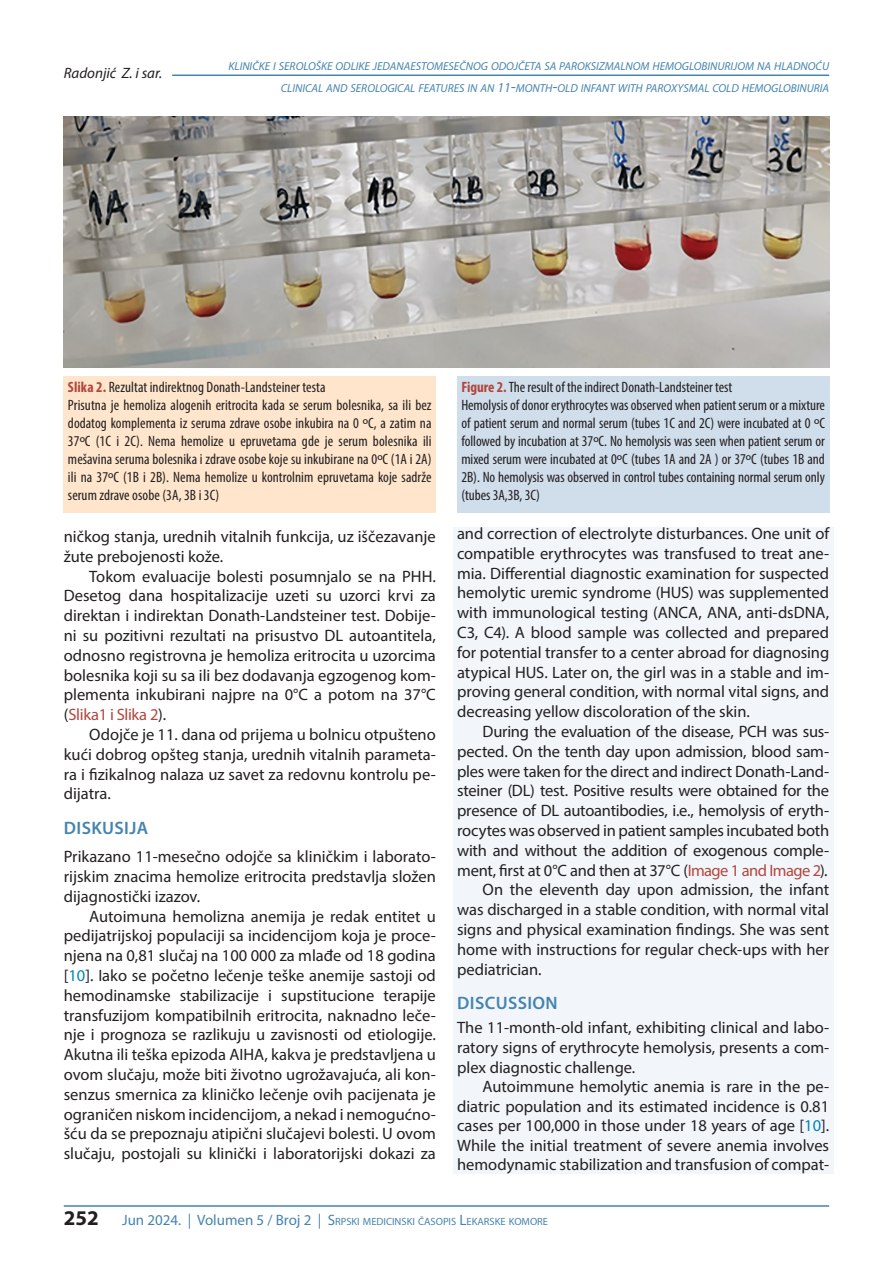
<style>
.page{position:relative;width:893px;height:1263px;background:#fff}
.page>*{position:absolute;margin:0;border:0;box-sizing:border-box;transform-origin:0 0}
.t1{font:700 21px "Myriad Pro";color:#231f20}
.t2{font:600 18px "Myriad Pro";letter-spacing:.02em;color:#4584af}
.t3{font:16.5px/19.8px "Myriad Pro";letter-spacing:-.005em;color:#231f20;text-align:justify}
.t4{font:16.5px "Myriad Pro";letter-spacing:-.025em;color:#231f20}
.t5{font:condensed 15px/18px "Myriad Pro";letter-spacing:-.005em;color:#231f20}
.t6{font:italic 15px "Myriad Pro";color:#231f20}
.t7{font:italic 11.55px/21.3px "Myriad Pro";color:#4584af;text-align:right}
.t8{font:10.5px "Myriad Pro";color:#4584af}
.s1{font-size:13.5px}
.s2{font-size:16.5px}
.s3{font-weight:700;color:#b1473d}
.s4{font-stretch:normal}
.s5{color:#b1473d}
.s6{color:#0084ba}
.s7{font-size:15px}
</style>
<div class="page">
<div style="left:453px;top:117px;width:380px;height:1057px;background:#f2f6fa"></div>
<hr style="left:64px;top:1205px;width:765px;height:2px;background:#4584af">
<hr style="left:172px;top:75px;width:657px;height:1px;background:#4584af">
<div style="left:47px;top:104px;width:799px;height:423px;background:#fff"></div>
<div style="left:64px;top:376px;width:372px;height:136px;background:#fee5cb"></div>
<div style="left:457px;top:376px;width:372px;height:136px;background:#d0ddeb"></div>
<img style="left:64px;top:117px;width:765px;height:251px">
<p class="t6" style="left:64px;top:64px;width:100px">Radonjić Z. i sar.</p>
<p class="t7" style="left:229px;top:56px;width:602px">KLINIČKE I SEROLOŠKE ODLIKE JEDANAESTOMESEČNOG ODOJČETA SA PAROKSIZMALNOM HEMOGLOBINURIJOM NA HLADNOĆU<br>CLINICAL AND SEROLOGICAL FEATURES IN AN <span class="s1">11</span><span class="s2">-</span>MONTH<span class="s2">-</span>OLD INFANT WITH PAROXYSMAL COLD HEMOGLOBINURIA</p>
<p class="t5" style="left:68px;top:378px;width:365px"><span class="s3">Slika 2.</span> Rezultat indirektnog Donath-Landsteiner testa<br>Prisutna je hemoliza alogenih eritrocita kada se serum bolesnika, sa ili bez dodatog komplementa iz seruma zdrave osobe inkubira na 0 <span class="s4">º</span>C, a zatim na 37<span class="s4">º</span>C (1C i 2C). Nema hemolize u epruvetama gde je serum bolesnika ili mešavina seruma bolesnika i zdrave osobe koje su inkubirane na 0<span class="s4">º</span>C (1A i 2A) ili na 37<span class="s4">º</span>C (1B i 2B). Nema hemolize u kontrolnim epruvetama koje sadrže serum zdrave osobe (3A, 3B i 3C)</p>
<p class="t5" style="left:461px;top:378px;width:365px"><span class="s3">Figure 2.</span> The result of the indirect Donath-Landsteiner test<br>Hemolysis of donor erythrocytes was observed when patient serum or a mixture of patient serum and normal serum (tubes 1C and 2C) were incubated at 0 <span class="s4">º</span>C followed by incubation at 37<span class="s4">º</span>C. No hemolysis was seen when patient serum or mixed serum were incubated at 0<span class="s4">º</span>C (tubes 1A and 2A ) or 37<span class="s4">º</span>C (tubes 1B and 2B). No hemolysis was observed in control tubes containing normal serum only (tubes 3A,3B, 3C)</p>
<p class="t3" style="left:64px;top:526px;width:374px">ničkog stanja, urednih vitalnih funkcija, uz iščezavanje žute prebojenosti kože.</p>
<p class="t3" style="left:64px;top:566px;width:374px;text-indent:26px">Tokom evaluacije bolesti posumnjalo se na PHH.<br>Desetog dana hospitalizacije uzeti su uzorci krvi za direktan i indirektan Donath-Landsteiner test. Dobije&shy;ni su pozitivni rezultati na prisustvo DL autoantitela, odnosno registrovna je hemoliza eritrocita u uzorcima bolesnika koji su sa ili bez dodavanja egzogenog kom&shy;plementa inkubirani najpre na 0°C a potom na 37°C (<span class="s5">Slika1 i Slika 2</span>).</p>
<p class="t3" style="left:64px;top:724px;width:374px;text-indent:26px">Odojče je 11. dana od prijema u bolnicu otpušteno kući dobrog opšteg stanja, urednih vitalnih parameta&shy;ra i fizikalnog nalaza uz savet za redovnu kontrolu pe&shy;dijatra.</p>
<p class="t2" style="left:64px;top:816px;width:86px">DISKUSIJA</p>
<p class="t3" style="left:64px;top:846px;width:374px">Prikazano 11-mesečno odojče sa kliničkim i laborato&shy;rijskim znacima hemolize eritrocita predstavlja složen dijagnostički izazov.</p>
<p class="t3" style="left:64px;top:906px;width:374px;text-indent:26px">Autoimuna hemolizna anemija je redak entitet u pedijatrijskoj populaciji sa incidencijom koja je proce&shy;njena na 0,81 slučaj na 100 000 za mlađe od 18 godina [<span class="s6">10</span>]. Iako se početno lečenje teške anemije sastoji od hemodinamske stabilizacije i supstitucione terapije transfuzijom kompatibilnih eritrocita, naknadno leče&shy;nje i prognoza se razlikuju u zavisnosti od etiologije.<br>Akutna ili teška epizoda AIHA, kakva je predstavljena u ovom slučaju, može biti životno ugrožavajuća, ali kon&shy;senzus smernica za kliničko lečenje ovih pacijenata je ograničen niskom incidencijom, a nekad i nemogućno&shy;šću da se prepoznaju atipični slučajevi bolesti. U ovom slučaju, postojali su klinički i laboratorijski dokazi za</p>
<p class="t3" style="left:457px;top:523px;width:374px">and correction of electrolyte disturbances. One unit of compatible erythrocytes was transfused to treat ane&shy;mia. Differential diagnostic examination for suspected hemolytic uremic syndrome (HUS) was supplemented with immunological testing (ANCA, ANA, anti-dsDNA, C3, C4). A blood sample was collected and prepared for potential transfer to a center abroad for diagnosing atypical HUS. Later on, the girl was in a stable and im&shy;proving general condition, with normal vital signs, and decreasing yellow discoloration of the skin.</p>
<p class="t3" style="left:483px;top:721px;width:348px">During the evaluation of the disease, PCH was sus-</p>
<p class="t3" style="left:457px;top:741px;width:374px">pected. On the tenth day upon admission, blood sam-</p>
<p class="t3" style="left:457px;top:761px;width:374px">ples were taken for the direct and indirect Donath-Land-</p>
<p class="t3" style="left:457px;top:781px;width:374px">steiner (DL) test. Positive results were obtained for the</p>
<p class="t3" style="left:457px;top:800px;width:374px">presence of DL autoantibodies, i.e., hemolysis of eryth-</p>
<p class="t3" style="left:457px;top:820px;width:374px">rocytes was observed in patient samples incubated both</p>
<p class="t3" style="left:457px;top:840px;width:374px">with and without the addition of exogenous comple-</p>
<p class="t4" style="left:457px;top:860px;width:372px">ment, first at 0°C and then at 37°C (<span class="s5">Image 1 and Image 2</span>).</p>
<p class="t3" style="left:483px;top:880px;width:348px">On the eleventh day upon admission, the infant</p>
<p class="t3" style="left:457px;top:899px;width:374px">was discharged in a stable condition, with normal vital</p>
<p class="t3" style="left:457px;top:919px;width:374px">signs and physical examination findings. She was sent</p>
<p class="t3" style="left:457px;top:939px;width:374px">home with instructions for regular check-ups with her</p>
<p class="t3" style="left:457px;top:959px;width:86px">pediatrician.</p>
<p class="t2" style="left:457px;top:991px;width:102px">DISCUSSION</p>
<p class="t3" style="left:457px;top:1017px;width:374px">The 11-month-old infant, exhibiting clinical and labo&shy;ratory signs of erythrocyte hemolysis, presents a com&shy;plex diagnostic challenge.</p>
<p class="t3" style="left:457px;top:1077px;width:374px;text-indent:26px">Autoimmune hemolytic anemia is rare in the pe&shy;diatric population and its estimated incidence is 0.81 cases per 100,000 in those under 18 years of age [<span class="s6">10</span>].<br>While the initial treatment of severe anemia involves hemodynamic stabilization and transfusion of compat-</p>
<p class="t1" style="left:64px;top:1204px;width:36px">252</p>
<p class="t8" style="left:122px;top:1215px;width:427px"><span class="s7">Jun 2024. | Volumen 5 / Broj 2 |</span> <span class="s7">S</span>RPSKI MEDICINSKI ČASOPIS <span class="s7">L</span>EKARSKE KOMORE</p>
</div>
